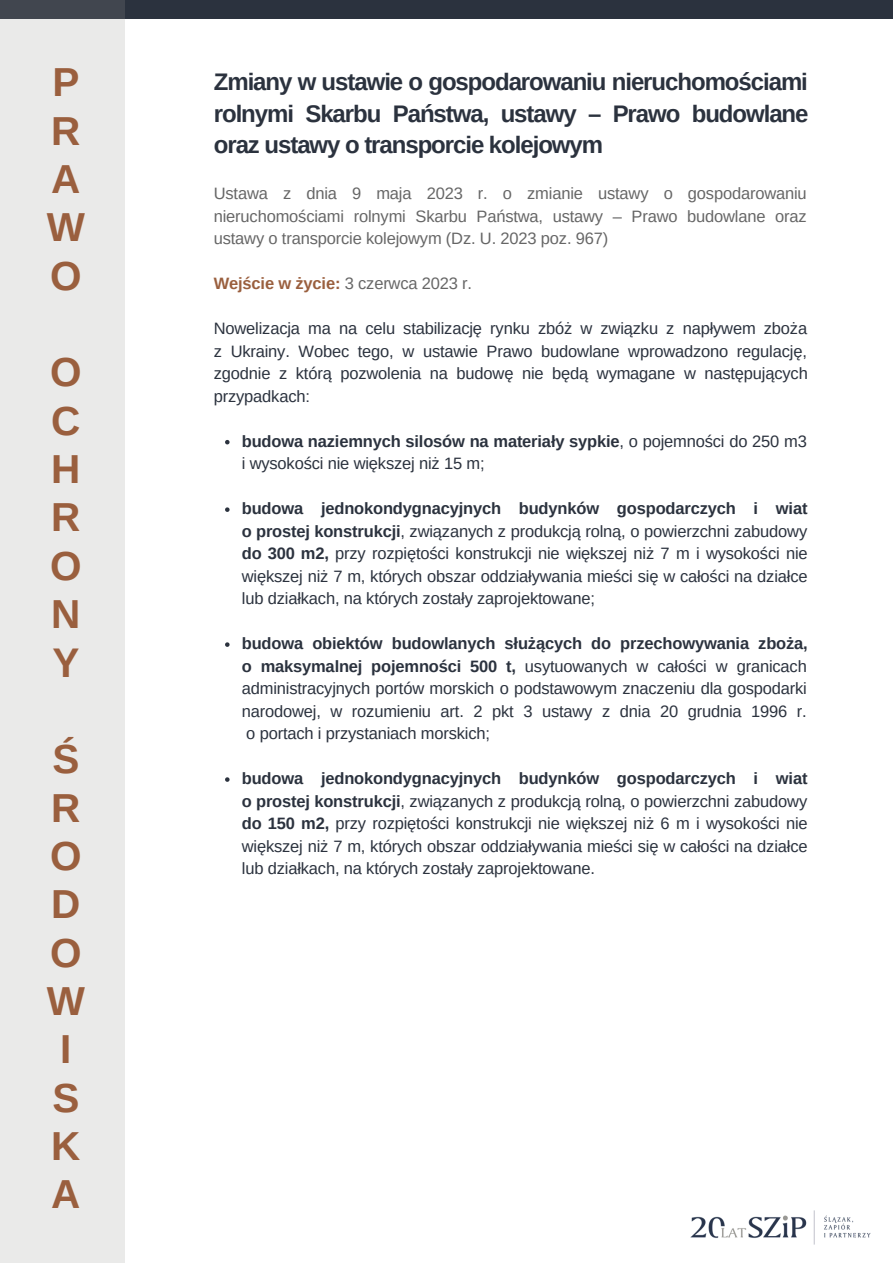
<style>
.page{position:relative;width:893px;height:1264px;background:#fff}
.page>*{position:absolute;margin:0;border:0;box-sizing:border-box;transform-origin:0 0}
.t1{font:700 40.5px "Arimo";color:#9a5f3e}
.t2{font:700 24px/31.5px "Arimo";letter-spacing:-.045em;color:#2b323e;text-align:justify}
.t3{font:16.5px/22.5px "Arimo";letter-spacing:-.01em;color:#2b323e;text-align:justify}
.t4{font:16.5px/22.5px "Arimo";letter-spacing:-.01em;color:#666;text-align:justify}
.t5{font:700 16.5px "Arimo";letter-spacing:-.01em;color:#9a5f3e}
.s1{font-weight:400;color:#666}
.s2{font-weight:700}
</style>
<div class="page">
<div style="left:0;top:0;width:892px;height:19px;background:#2b323e"></div>
<svg style="left:225px;top:440px;width:4px;height:4px"></svg>
<svg style="left:225px;top:507px;width:4px;height:5px"></svg>
<svg style="left:225px;top:642px;width:4px;height:5px"></svg>
<svg style="left:225px;top:777px;width:4px;height:4px"></svg>
<div style="left:0;top:0;width:125px;height:1262px;background:#eaeae9"></div>
<img style="left:690px;top:1210px;width:181px;height:35px">
<p class="t1" style="left:52px;top:60px;width:28px">P</p>
<p class="t1" style="left:51px;top:108px;width:31px">R</p>
<p class="t1" style="left:51px;top:156px;width:31px">A</p>
<p class="t1" style="left:47px;top:205px;width:40px">W</p>
<p class="t1" style="left:50px;top:253px;width:33px">O</p>
<p class="t1" style="left:50px;top:350px;width:33px">O</p>
<p class="t1" style="left:51px;top:398px;width:31px">C</p>
<p class="t1" style="left:51px;top:446px;width:31px">H</p>
<p class="t1" style="left:51px;top:495px;width:31px">R</p>
<p class="t1" style="left:50px;top:543px;width:33px">O</p>
<p class="t1" style="left:51px;top:591px;width:31px">N</p>
<p class="t1" style="left:52px;top:640px;width:28px">Y</p>
<p class="t1" style="left:52px;top:736px;width:28px">Ś</p>
<p class="t1" style="left:51px;top:785px;width:31px">R</p>
<p class="t1" style="left:50px;top:833px;width:33px">O</p>
<p class="t1" style="left:51px;top:881px;width:31px">D</p>
<p class="t1" style="left:50px;top:930px;width:33px">O</p>
<p class="t1" style="left:47px;top:978px;width:40px">W</p>
<p class="t1" style="left:60px;top:1026px;width:13px">I</p>
<p class="t1" style="left:52px;top:1075px;width:28px">S</p>
<p class="t1" style="left:51px;top:1123px;width:31px">K</p>
<p class="t1" style="left:51px;top:1171px;width:31px">A</p>
<p class="t2" style="left:214px;top:66px;width:596px">Zmiany w ustawie o gospodarowaniu nieruchomościami rolnymi Skarbu Państwa, ustawy – Prawo budowlane oraz ustawy o transporcie kolejowym</p>
<p class="t4" style="left:214px;top:182px;width:594px">Ustawa z dnia 9 maja 2023 r. o zmianie ustawy o gospodarowaniu nieruchomościami rolnymi Skarbu Państwa, ustawy – Prawo budowlane oraz ustawy o transporcie kolejowym (Dz. U. 2023 poz. 967)</p>
<p class="t5" style="left:214px;top:274px;width:260px">Wejście w życie: <span class="s1">3 czerwca 2023 r.</span></p>
<p class="t3" style="left:214px;top:317px;width:595px">Nowelizacja ma na celu stabilizację rynku zbóż w związku z napływem zboża z Ukrainy. Wobec tego, w ustawie Prawo budowlane wprowadzono regulację, zgodnie z którą pozwolenia na budowę nie będą wymagane w następujących przypadkach:</p>
<p class="t3" style="left:242px;top:429px;width:566px"><span class="s2">budowa naziemnych silosów na materiały sypkie</span>, o pojemności do 250 m3 i wysokości nie większej niż 15 m;</p>
<p class="t3" style="left:242px;top:497px;width:567px"><span class="s2">budowa jednokondygnacyjnych budynków gospodarczych i wiat o prostej konstrukcji</span>, związanych z produkcją rolną, o powierzchni zabudowy <span class="s2">do 300 m2,</span> przy rozpiętości konstrukcji nie większej niż 7 m i wysokości nie większej niż 7 m, których obszar oddziaływania mieści się w całości na działce lub działkach, na których zostały zaprojektowane;</p>
<p class="t3" style="left:242px;top:632px;width:567px"><span class="s2">budowa obiektów budowlanych służących do przechowywania zboża, o maksymalnej pojemności 500 t,</span> usytuowanych w całości w granicach administracyjnych portów morskich o podstawowym znaczeniu dla gospodarki narodowej, w rozumieniu art. 2 pkt 3 ustawy z dnia 20 grudnia 1996 r. o portach i przystaniach morskich;</p>
<p class="t3" style="left:242px;top:767px;width:567px"><span class="s2">budowa jednokondygnacyjnych budynków gospodarczych i wiat o prostej konstrukcji</span>, związanych z produkcją rolną, o powierzchni zabudowy <span class="s2">do 150 m2,</span> przy rozpiętości konstrukcji nie większej niż 6 m i wysokości nie większej niż 7 m, których obszar oddziaływania mieści się w całości na działce lub działkach, na których zostały zaprojektowane.</p>
</div>
